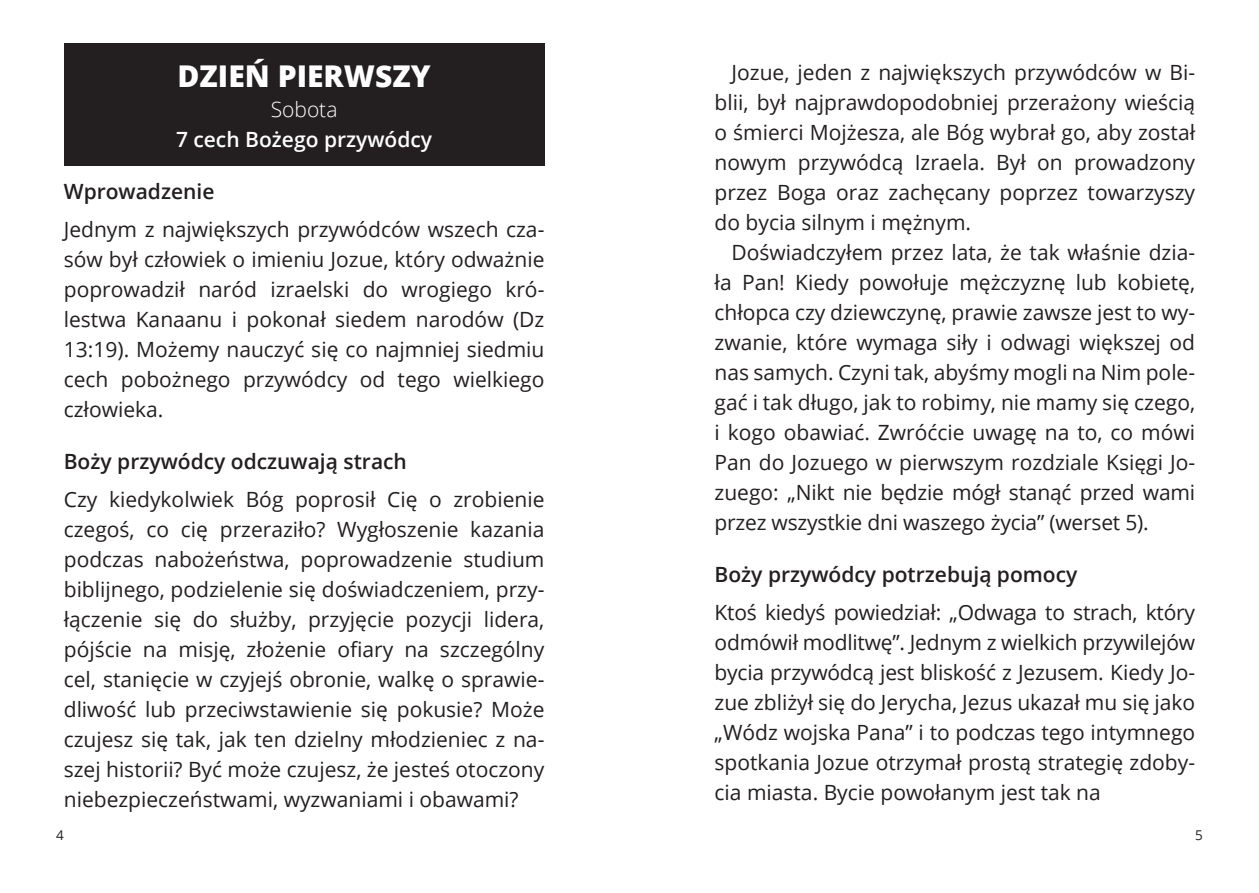
<style>
.page{position:relative;width:1259px;height:893px;background:#fff}
.page>*{position:absolute;margin:0;border:0;box-sizing:border-box;transform-origin:0 0}
.t1{font:800 30px "Open Sans";color:#fff}
.t2{font:21px/30px "Open Sans";color:#231f20;text-align:justify}
.t3{font:600 21px "Open Sans";color:#231f20}
.t4{font:600 21px "Open Sans";color:#fff}
.t5{font:300 21px "Open Sans";color:#fff}
.t6{font:13.5px "Open Sans";color:#231f20}
</style>
<div class="page">
<div style="left:64px;top:43px;width:480px;height:123px;background:#231f20"></div>
<p class="t1" style="left:178px;top:53px;width:254px">DZIEŃ PIERWSZY</p>
<p class="t5" style="left:271px;top:95px;width:68px">Sobota</p>
<p class="t4" style="left:176px;top:125px;width:258px">7 cech Bożego przywódcy</p>
<p class="t3" style="left:64px;top:177px;width:152px">Wprowadzenie</p>
<p class="t2" style="left:64px;top:214px;width:482px">Jednym z największych przywódców wszech cza&shy;sów był człowiek o imieniu Jozue, który odważnie poprowadził naród izraelski do wrogiego kró&shy;lestwa Kanaanu i pokonał siedem narodów (Dz 13:19). Możemy nauczyć się co najmniej siedmiu cech pobożnego przywódcy od tego wielkiego człowieka.</p>
<p class="t3" style="left:64px;top:447px;width:345px">Boży przywódcy odczuwają strach</p>
<p class="t2" style="left:64px;top:484px;width:482px">Czy kiedykolwiek Bóg poprosił Cię o zrobienie czegoś, co cię przeraziło? Wygłoszenie kazania podczas nabożeństwa, poprowadzenie studium biblijnego, podzielenie się doświadczeniem, przy&shy;łączenie się do służby, przyjęcie pozycji lidera, pójście na misję, złożenie ofiary na szczególny cel, stanięcie w czyjejś obronie, walkę o sprawie&shy;dliwość lub przeciwstawienie się pokusie? Może czujesz się tak, jak ten dzielny młodzieniec z na&shy;szej historii? Być może czujesz, że jesteś otoczony niebezpieczeństwami, wyzwaniami i obawami?</p>
<p class="t2" style="left:714px;top:57px;width:482px;text-indent:17px">Jozue, jeden z największych przywódców w Bi&shy;blii, był najprawdopodobniej przerażony wieścią o śmierci Mojżesza, ale Bóg wybrał go, aby został nowym przywódcą Izraela. Był on prowadzony przez Boga oraz zachęcany poprzez towarzyszy do bycia silnym i mężnym.</p>
<p class="t2" style="left:714px;top:237px;width:482px;text-indent:17px">Doświadczyłem przez lata, że tak właśnie dzia&shy;ła Pan! Kiedy powołuje mężczyznę lub kobietę, chłopca czy dziewczynę, prawie zawsze jest to wy&shy;zwanie, które wymaga siły i odwagi większej od nas samych. Czyni tak, abyśmy mogli na Nim pole&shy;gać i tak długo, jak to robimy, nie mamy się czego, i kogo obawiać. Zwróćcie uwagę na to, co mówi Pan do Jozuego w pierwszym rozdziale Księgi Jo&shy;zuego: „Nikt nie będzie mógł stanąć przed wami przez wszystkie dni waszego życia” (werset 5).</p>
<p class="t3" style="left:714px;top:560px;width:364px">Boży przywódcy potrzebują pomocy</p>
<p class="t2" style="left:714px;top:597px;width:482px">Ktoś kiedyś powiedział: „Odwaga to strach, który odmówił modlitwę”. Jednym z wielkich przywilejów bycia przywódcą jest bliskość z Jezusem. Kiedy Jo&shy;zue zbliżył się do Jerycha, Jezus ukazał mu się jako „Wódz wojska Pana” i to podczas tego intymnego spotkania Jozue otrzymał prostą strategię zdoby&shy;cia miasta. Bycie powołanym jest tak na</p>
<p class="t6" style="left:56px;top:825px;width:9px">4</p>
<p class="t6" style="left:1195px;top:825px;width:9px">5</p>
</div>
